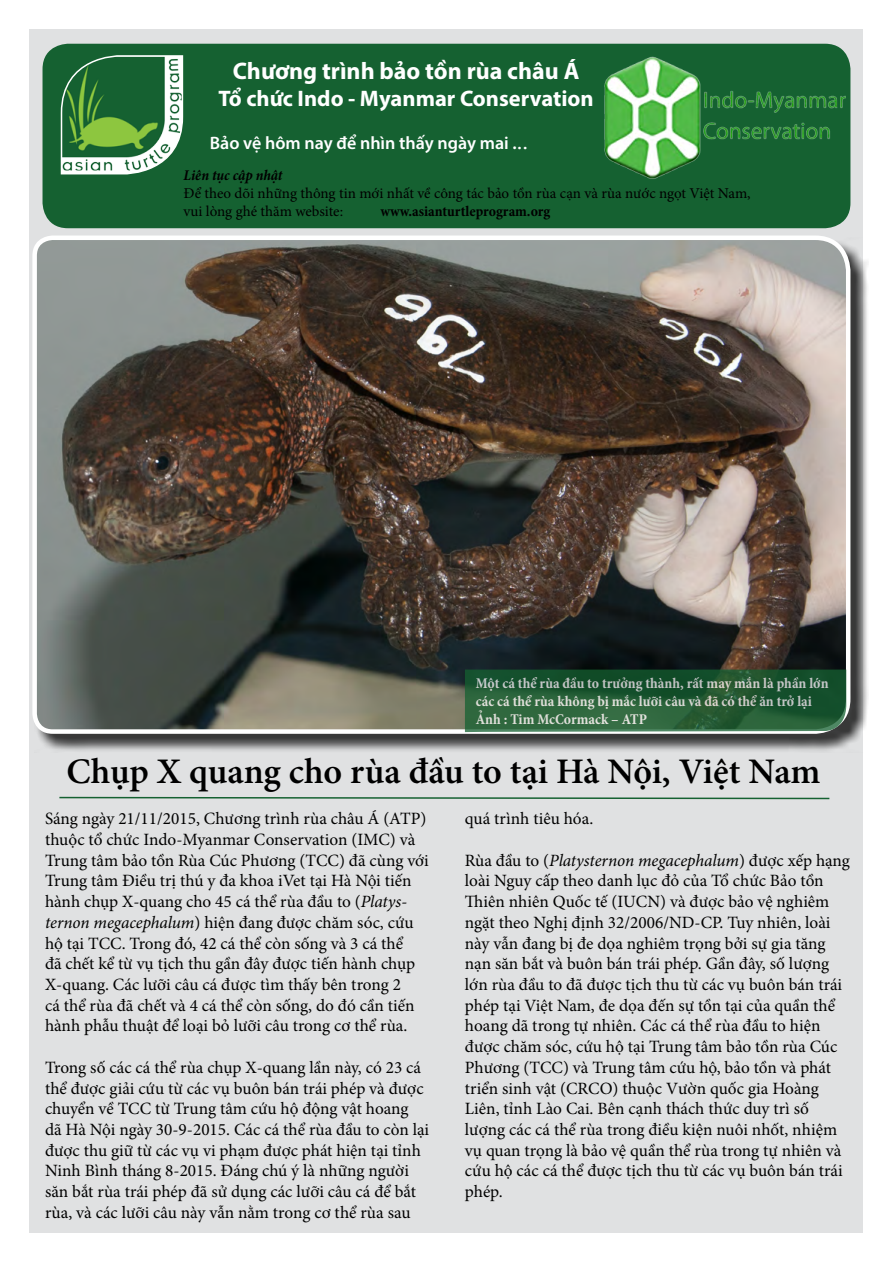
<style>
.page{position:relative;width:893px;height:1263px;background:#fff}
.page>*{position:absolute;margin:0;border:0;box-sizing:border-box;transform-origin:0 0}
.t1{font:600 36px "Minion Pro";letter-spacing:-.005em;color:#000}
.t2{font:700 24px "Myriad Pro";color:#fff}
.t3{font:700 22.5px "Myriad Pro";color:#fff}
.t4{font:600 18px "Myriad Pro";color:#fff}
.t5{font:17.25px/20.7px "Minion Pro";color:#000}
.t6{font:700 condensed 15px/18px "Minion Pro";color:#fff}
.t7{font:15px "Minion Pro";color:#000}
.t8{font:700 condensed 15px "Minion Pro";color:#000}
.t9{font:italic 700 condensed 15px "Minion Pro";letter-spacing:-.005em;color:#000}
.s1{font-family:"Arial Rounded MT Bold";font-weight:400}
.s2{font-style:italic}
</style>
<div class="page">
<div style="left:29px;top:29px;width:833px;height:1204px;background:#e0e1e2"></div>
<svg style="left:59px;top:796px;width:771px;height:4px"></svg>
<div style="left:34px;top:237px;width:835px;height:516px;background:#000;opacity:.75"></div>
<img style="left:32px;top:235px;width:821px;height:501px">
<div style="left:43px;top:44px;width:807px;height:184px;background:#156131;border-radius:26px"></div>
<svg style="left:60px;top:55px;width:124px;height:120px"></svg>
<svg style="left:465px;top:669px;width:381px;height:63px;background:#245c36"></svg>
<img style="left:604px;top:55px;width:247px;height:124px">
<p class="t2" style="left:233px;top:55px;width:348px">Chương trình bảo tồn rùa châu Á</p>
<p class="t3" style="left:218px;top:84px;width:377px">Tổ chức Indo - Myanmar Conservation</p>
<p class="t4" style="left:210px;top:132px;width:320px">Bảo vệ hôm nay để nhìn thấy ngày mai .<span class="s1">..</span></p>
<p class="t9" style="left:184px;top:165px;width:100px">Liên tục cập nhật</p>
<p class="t7" style="left:184px;top:183px;width:569px">Để theo dõi những thông tin mới nhất về công tác bảo tồn rùa cạn và rùa nước ngọt Việt Nam,</p>
<p class="t7" style="left:184px;top:201px;width:161px">vui lòng ghé thăm website:</p>
<p class="t8" style="left:381px;top:201px;width:171px">www.asianturtleprogram.org</p>
<p class="t6" style="left:476px;top:674px;width:354px">Một cá thể rùa đầu to trưởng thành, rất may mắn là phần lớn các cá thể rùa không bị mắc lưỡi câu và đã có thể ăn trở lại<br>Ảnh : Tim McCormack – ATP</p>
<p class="t1" style="left:66px;top:746px;width:756px">Chụp X quang cho rùa đầu to tại Hà Nội, Việt Nam</p>
<p class="t5" style="left:45px;top:808px;width:385px">Sáng ngày 21/11/2015, Chương trình rùa châu Á (ATP) thuộc tổ chức Indo-Myanmar Conservation (IMC) và Trung tâm bảo tồn Rùa Cúc Phương (TCC) đã cùng với Trung tâm Điều trị thú y đa khoa iVet tại Hà Nội tiến hành chụp X-quang cho 45 cá thể rùa đầu to (<span class="s2">Platys&shy;ternon megacephalum</span>) hiện đang được chăm sóc, cứu hộ tại TCC. Trong đó, 42 cá thể còn sống và 3 cá thể<br>đã chết kể từ vụ tịch thu gần đây được tiến hành chụp X-quang. Các lưỡi câu cá được tìm thấy bên trong 2<br>cá thể rùa đã chết và 4 cá thể còn sống, do đó cần tiến hành phẫu thuật để loại bỏ lưỡi câu trong cơ thể rùa.</p>
<p class="t5" style="left:45px;top:1057px;width:386px">Trong số các cá thể rùa chụp X-quang lần này, có 23 cá thể được giải cứu từ các vụ buôn bán trái phép và được chuyển về TCC từ Trung tâm cứu hộ động vật hoang dã Hà Nội ngày 30-9-2015. Các cá thể rùa đầu to còn lại được thu giữ từ các vụ vi phạm được phát hiện tại tỉnh Ninh Bình tháng 8-2015. Đáng chú ý là những người săn bắt rùa trái phép đã sử dụng các lưỡi câu cá để bắt rùa, và các lưỡi câu này vẫn nằm trong cơ thể rùa sau</p>
<p class="t5" style="left:465px;top:808px;width:130px">quá trình tiêu hóa.</p>
<p class="t5" style="left:465px;top:850px;width:386px">Rùa đầu to (<span class="s2">Platysternon megacephalum</span>) được xếp hạng loài Nguy cấp theo danh lục đỏ của Tổ chức Bảo tồn Thiên nhiên Quốc tế (IUCN) và được bảo vệ nghiêm ngặt theo Nghị định 32/2006/ND-CP. Tuy nhiên, loài này vẫn đang bị đe dọa nghiêm trọng bởi sự gia tăng nạn săn bắt và buôn bán trái phép. Gần đây, số lượng lớn rùa đầu to đã được tịch thu từ các vụ buôn bán trái phép tại Việt Nam, đe dọa đến sự tồn tại của quần thể hoang dã trong tự nhiên. Các cá thể rùa đầu to hiện được chăm sóc, cứu hộ tại Trung tâm bảo tồn rùa Cúc Phương (TCC) và Trung tâm cứu hộ, bảo tồn và phát triển sinh vật (CRCO) thuộc Vườn quốc gia Hoàng Liên, tỉnh Lào Cai. Bên cạnh thách thức duy trì số lượng các cá thể rùa trong điều kiện nuôi nhốt, nhiệm vụ quan trọng là bảo vệ quần thể rùa trong tự nhiên và cứu hộ các cá thể được tịch thu từ các vụ buôn bán trái phép.</p>
</div>
